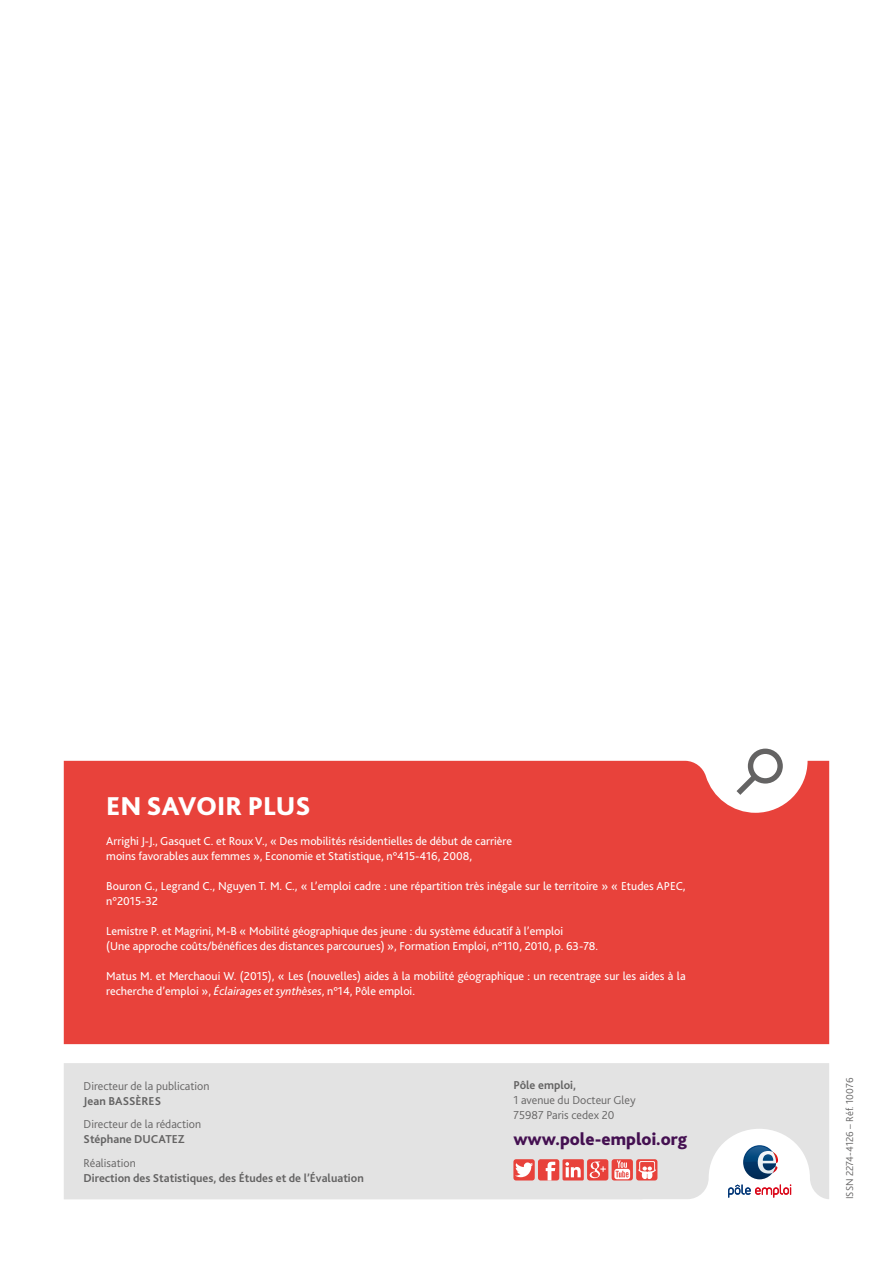
<style>
.page{position:relative;width:893px;height:1263px;background:#fff}
.page>*{position:absolute;margin:0;border:0;box-sizing:border-box;transform-origin:0 0}
.t1{font:800 27px "Bliss 2";color:#fff}
.t2{font:800 18px "Bliss 2";color:#441051}
.t3{font:12px/15px "Bliss 2";color:#fff}
.t4{font:300 12px/15px "Bliss 2";color:#646363}
.t5{font:700 12px "Bliss 2";color:#646363}
.t6{font:300 10.5px "Bliss 2";color:#646363}
.s1{font-style:italic}
</style>
<div class="page">
<div style="left:64px;top:1063px;width:765px;height:136px;background:#e3e3e3"></div>
<div style="left:538px;top:1159px;width:21px;height:21px;background:#e8423b;border-radius:3px"></div>
<svg style="left:546px;top:1162px;width:9px;height:18px"></svg>
<div style="left:587px;top:1159px;width:21px;height:21px;background:#e8423b;border-radius:3px"></div>
<svg style="left:590px;top:1161px;width:16px;height:17px"></svg>
<div style="left:513px;top:1159px;width:22px;height:21px;background:#e8423b;border-radius:3px"></div>
<svg style="left:515px;top:1162px;width:18px;height:15px"></svg>
<div style="left:612px;top:1159px;width:21px;height:21px;background:#e8423b;border-radius:3px"></div>
<svg style="left:614px;top:1160px;width:16px;height:19px"></svg>
<div style="left:636px;top:1159px;width:21px;height:21px;background:#e8423b;border-radius:3px"></div>
<svg style="left:638px;top:1161px;width:18px;height:19px"></svg>
<svg style="left:562px;top:1159px;width:22px;height:21px"></svg>
<svg style="left:748px;top:749px;width:34px;height:12px"></svg>
<div style="left:64px;top:761px;width:765px;height:283px;background:#e8423b"></div>
<h1 class="t1" style="left:106px;top:789px;width:206px">EN SAVOIR PLUS</h1>
<p class="t3" style="left:106px;top:834px;width:407px">Arrighi J-J., Gasquet C. et Roux V., « Des mobilités résidentielles de début de carrière moins favorables aux femmes », Economie et Statistique, n°415-416, 2008,</p>
<p class="t3" style="left:106px;top:879px;width:581px">Bouron G., Legrand C., Nguyen T. M. C., « L’emploi cadre : une répartition très inégale sur le territoire » « Etudes APEC, n°2015-32</p>
<p class="t3" style="left:106px;top:924px;width:493px">Lemistre P. et Magrini, M-B « Mobilité géographique des jeune : du système éducatif à l’emploi<br>(Une approche coûts/bénéfices des distances parcourues) », Formation Emploi, n°110, 2010, p. 63-78.</p>
<p class="t3" style="left:106px;top:969px;width:581px">Matus M. et Merchaoui W. (2015), « Les (nouvelles) aides à la mobilité géographique : un recentrage sur les aides à la recherche d’emploi », <span class="s1">Éclairages et synthèses</span>, n°14, Pôle emploi.</p>
<p class="t4" style="left:84px;top:1078px;width:127px">Directeur de la publication</p>
<p class="t5" style="left:84px;top:1093px;width:79px">Jean BASSÈRES</p>
<p class="t4" style="left:84px;top:1117px;width:119px">Directeur de la rédaction</p>
<p class="t5" style="left:84px;top:1132px;width:103px">Stéphane DUCATEZ</p>
<p class="t4" style="left:84px;top:1155px;width:54px">Réalisation</p>
<p class="t5" style="left:84px;top:1170px;width:282px">Direction des Statistiques, des Études et de l’Évaluation</p>
<p class="t5" style="left:513px;top:1077px;width:64px">Pôle emploi,</p>
<p class="t4" style="left:513px;top:1092px;width:124px">1 avenue du Docteur Gley<br>75987 Paris cedex 20</p>
<h2 class="t2" style="left:513px;top:1127px;width:175px">www.pole-emploi.org</h2>
<p class="t6" style="left:843px;top:1199px;width:123px;rotate:-90deg">ISSN 2274-4126 – Réf. 10076</p>
</div>
